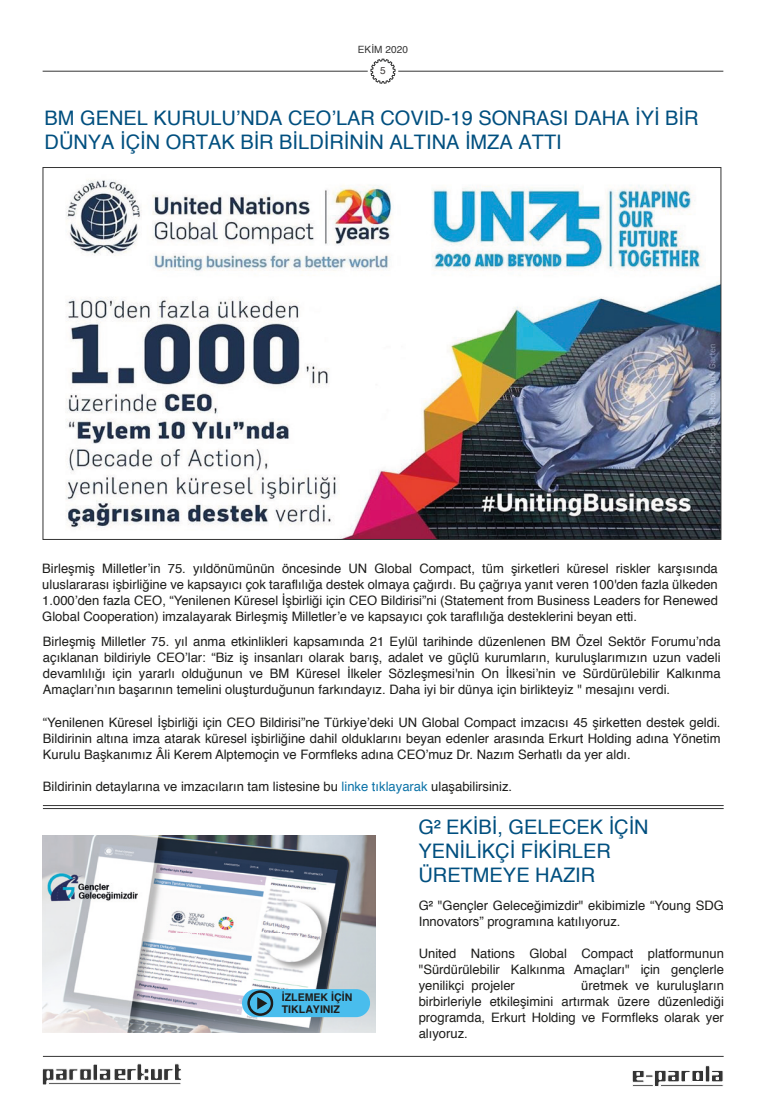
<style>
.page{position:relative;width:766px;height:1106px;background:#fff}
.page>*{position:absolute;margin:0;border:0;box-sizing:border-box;transform-origin:0 0}
.t1{font:20px/24px "Helvetica";color:#004f7f}
.t2{font:13px/16px "Helvetica";color:#1d1d1b;text-align:justify}
.t3{font:700 10.6px/12px "Helvetica";color:#1d1d1b}
.t4{font:10px "Helvetica";letter-spacing:.01em;color:#343434}
.t5{font:10px "Helvetica";color:#3c3836}
.s1{color:#0b72a7}
</style>
<div class="page">
<img style="left:66px;top:179px;width:653px;height:359px">
<img style="left:42px;top:835px;width:333px;height:197px">
<hr style="left:43px;top:1055px;width:680px;height:1px;background:#343434">
<hr style="left:43px;top:808px;width:680px;height:1px;background:#343434">
<hr style="left:43px;top:805px;width:680px;height:1px;background:#343434">
<hr style="left:43px;top:71px;width:324px;height:1px;background:#343434">
<hr style="left:398px;top:71px;width:325px;height:1px;background:#343434">
<svg style="left:370px;top:58px;width:26px;height:26px"></svg>
<svg style="left:632px;top:1065px;width:91px;height:22px"></svg>
<div style="left:660px;top:1084px;width:63px;height:2px;border:1px solid #fff"></div>
<div style="left:631px;top:1084px;width:22px;height:2px;border:1px solid #fff"></div>
<svg style="left:42px;top:1063px;width:139px;height:22px"></svg>
<div style="left:48px;top:1082px;width:133px;height:2px;border:1px solid #fff"></div>
<div style="left:242px;top:989px;width:128px;height:28px;background:#49bded;border-radius:14px"></div>
<svg style="left:247px;top:990px;width:26px;height:26px"></svg>
<p class="t4" style="left:357px;top:42px;width:52px">EKİM 2020</p>
<p class="t5" style="left:380px;top:63px;width:7px">5</p>
<h1 class="t1" style="left:45px;top:106px;width:655px">BM GENEL KURULU’NDA CEO’LAR COVID-19 SONRASI DAHA İYİ BİR<br>DÜNYA İÇİN ORTAK BİR BİLDİRİNİN ALTINA İMZA ATTI</h1>
<p class="t2" style="left:42px;top:561px;width:677px">Birleşmiş Milletler’in 75. yıldönümünün öncesinde UN Global Compact, tüm şirketleri küresel riskler karşısında uluslararası işbirliğine ve kapsayıcı çok taraflılığa destek olmaya çağırdı. Bu çağrıya yanıt veren 100'den fazla ülkeden 1.000’den fazla CEO, “Yenilenen Küresel İşbirliği için CEO Bildirisi”ni (Statement from Business Leaders for Renewed Global Cooperation) imzalayarak Birleşmiş Milletler’e ve kapsayıcı çok taraflılığa desteklerini beyan etti.</p>
<p class="t2" style="left:43px;top:634px;width:679px">Birleşmiş Milletler 75. yıl anma etkinlikleri kapsamında 21 Eylül tarihinde düzenlenen BM Özel Sektör Forumu’nda açıklanan bildiriyle CEO’lar: “Biz iş insanları olarak barış, adalet ve güçlü kurumların, kuruluşlarımızın uzun vadeli devamlılığı için yararlı olduğunun ve BM Küresel İlkeler Sözleşmesi'nin On İlkesi’nin ve Sürdürülebilir Kalkınma Amaçları’nın başarının temelini oluşturduğunun farkındayız. Daha iyi bir dünya için birlikteyiz " mesajını verdi.</p>
<p class="t2" style="left:43px;top:714px;width:679px">“Yenilenen Küresel İşbirliği için CEO Bildirisi”ne Türkiye’deki UN Global Compact imzacısı 45 şirketten destek geldi.<br>Bildirinin altına imza atarak küresel işbirliğine dahil olduklarını beyan edenler arasında Erkurt Holding adına Yönetim Kurulu Başkanımız Âli Kerem Alptemoçin ve Formfleks adına CEO’muz Dr. Nazım Serhatlı da yer aldı.</p>
<p class="t2" style="left:43px;top:778px;width:470px">Bildirinin detaylarına ve imzacıların tam listesine bu <span class="s1">linke tıklayarak</span> ulaşabilirsiniz.</p>
<p class="t3" style="left:282px;top:991px;width:72px">İZLEMEK İÇİN<br>TIKLAYINIZ</p>
<h1 class="t1" style="left:418px;top:816px;width:232px">G² EKİBİ, GELECEK İÇİN<br>YENİLİKÇİ FİKİRLER<br>ÜRETMEYE HAZIR</h1>
<p class="t2" style="left:418px;top:897px;width:306px">G² "Gençler Geleceğimizdir" ekibimizle “Young SDG<br>Innovators” programına katılıyoruz.</p>
<p class="t2" style="left:418px;top:945px;width:306px">United Nations Global Compact platformunun "Sürdürülebilir Kalkınma Amaçları" için gençlerle yenilikçi projeler</p>
<p class="t2" style="left:418px;top:977px;width:306px;text-indent:162px">üretmek ve kuruluşların birbirleriyle etkileşimini artırmak üzere düzenlediği programda, Erkurt Holding ve Formfleks olarak yer alıyoruz.</p>
</div>
